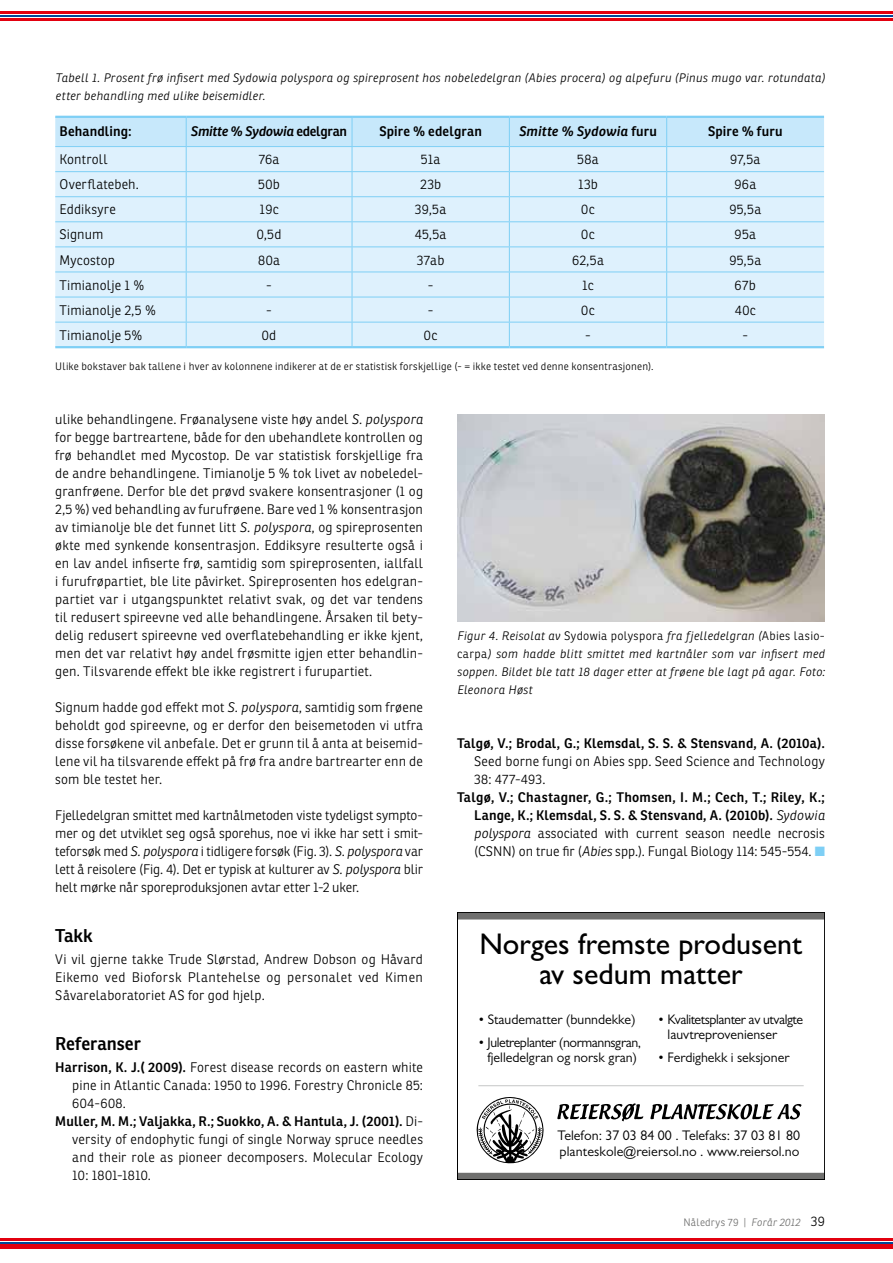
<style>
.page{position:relative;width:893px;height:1263px;background:#fff}
.page>*{position:absolute;margin:0;border:0;box-sizing:border-box;transform-origin:0 0}
.t1{font:500 30px/30px "Gill Sans MT Std";color:#000;text-align:center}
.t2{font:600 18px "Ronnia Fyens";color:#000}
.t3{font:13.95px/15.5px "Gill Sans MT Std";color:#000}
.t4{font:13.8px/15px "Gill Sans MT Std";letter-spacing:-.025em;color:#000;text-align:center}
.t5{font:13.8px/15px "Gill Sans MT Std";letter-spacing:-.03em;color:#000}
.t6{font:13.8px "Gill Sans MT Std";color:#000}
.t7{font:300 13.5px/18px "Ronnia Fyens";letter-spacing:.01em;color:#000;text-align:justify}
.t8{font:600 13.5px/18px "Ronnia Fyens";letter-spacing:.015em;color:#000;text-align:justify}
.t9{font:italic 600 13.5px "Ronnia Fyens";letter-spacing:-.005em;color:#000}
.t10{font:italic 300 12px/18px "Ronnia Fyens";letter-spacing:.025em;color:#000}
.t11{font:300 10.5px "Ronnia Fyens";letter-spacing:.02em;color:#000}
.t12{font:300 10.5px "Ronnia Fyens";letter-spacing:.025em;color:#6f6f6e}
.s1{font-style:normal}
.s2{font-style:italic}
.s3{font-weight:600}
.s4{font-weight:300}
.s5{font-weight:300;font-style:italic}
.s6{color:#7ecff5}
.s7{font-size:13.5px;color:#000}
</style>
<div class="page">
<hr style="left:186px;top:116px;width:166px;height:2px;background:#7ecff5">
<hr style="left:352px;top:116px;width:157px;height:2px;background:#7ecff5">
<hr style="left:509px;top:116px;width:158px;height:2px;background:#7ecff5">
<hr style="left:186px;top:346px;width:166px;height:2px;background:#7ecff5">
<hr style="left:352px;top:346px;width:157px;height:2px;background:#7ecff5">
<hr style="left:509px;top:346px;width:158px;height:2px;background:#7ecff5">
<hr style="left:55px;top:116px;width:131px;height:2px;background:#7ecff5">
<hr style="left:55px;top:346px;width:131px;height:2px;background:#7ecff5">
<hr style="left:667px;top:116px;width:157px;height:2px;background:#7ecff5">
<hr style="left:667px;top:346px;width:157px;height:2px;background:#7ecff5">
<svg style="left:55px;top:117px;width:769px;height:229px;background:#d6eefc"></svg>
<img style="left:457px;top:415px;width:368px;height:207px">
<hr style="left:0;top:11px;width:893px;height:3px;background:#e3000f">
<hr style="left:0;top:15px;width:893px;height:2px;background:#004999">
<hr style="left:0;top:18px;width:893px;height:3px;background:#e3000f">
<hr style="left:0;top:1238px;width:893px;height:3px;background:#e3000f">
<hr style="left:0;top:1242px;width:893px;height:2px;background:#004999">
<div style="left:0;top:1244px;width:893px;height:5px;background:#e3000f"></div>
<svg style="left:557px;top:1103px;width:86px;height:18px"></svg>
<svg style="left:650px;top:1104px;width:151px;height:15px"></svg>
<svg style="left:476px;top:1097px;width:68px;height:67px"></svg>
<hr style="left:478px;top:1085px;width:326px;height:1px;background:#c5c6c6">
<div style="left:457px;top:912px;width:368px;height:7px;background:#6f6f6e"></div>
<div style="left:457px;top:1173px;width:368px;height:7px;background:#6f6f6e"></div>
<div style="left:457px;top:912px;width:368px;height:268px;border:1px solid #000"></div>
<p class="t10" style="left:56px;top:69px;width:771px">Tabell 1. Prosent frø infisert med Sydowia polyspora og spireprosent hos nobeledelgran (Abies procera) og alpefuru (Pinus mugo var. rotundata) etter behandling med ulike beisemidler.</p>
<p class="t8" style="left:60px;top:122px;width:74px">Behandling:</p>
<p class="t9" style="left:191px;top:123px;width:158px">Smitte % Sydowia <span class="s1">edelgran</span></p>
<p class="t8" style="left:379px;top:122px;width:104px">Spire % edelgran</p>
<p class="t9" style="left:519px;top:123px;width:139px">Smitte % Sydowia <span class="s1">furu</span></p>
<p class="t8" style="left:708px;top:122px;width:76px">Spire % furu</p>
<p class="t7" style="left:60px;top:150px;width:50px">Kontroll</p>
<p class="t7" style="left:259px;top:150px;width:22px">76a</p>
<p class="t7" style="left:421px;top:150px;width:21px">51a</p>
<p class="t7" style="left:577px;top:150px;width:23px">58a</p>
<p class="t7" style="left:730px;top:150px;width:32px">97,5a</p>
<p class="t7" style="left:60px;top:176px;width:81px">Overflatebeh.</p>
<p class="t7" style="left:258px;top:176px;width:23px">50b</p>
<p class="t7" style="left:420px;top:176px;width:23px">23b</p>
<p class="t7" style="left:578px;top:176px;width:22px">13b</p>
<p class="t7" style="left:734px;top:176px;width:23px">96a</p>
<p class="t7" style="left:60px;top:201px;width:58px">Eddiksyre</p>
<p class="t7" style="left:259px;top:201px;width:21px">19c</p>
<p class="t7" style="left:415px;top:201px;width:33px">39,5a</p>
<p class="t7" style="left:581px;top:201px;width:15px">0c</p>
<p class="t7" style="left:729px;top:201px;width:33px">95,5a</p>
<p class="t7" style="left:60px;top:226px;width:46px">Signum</p>
<p class="t7" style="left:257px;top:226px;width:26px">0,5d</p>
<p class="t7" style="left:415px;top:226px;width:33px">45,5a</p>
<p class="t7" style="left:581px;top:226px;width:15px">0c</p>
<p class="t7" style="left:735px;top:226px;width:23px">95a</p>
<p class="t7" style="left:60px;top:251px;width:57px">Mycostop</p>
<p class="t7" style="left:258px;top:251px;width:23px">80a</p>
<p class="t7" style="left:417px;top:251px;width:29px">37ab</p>
<p class="t7" style="left:572px;top:251px;width:33px">62,5a</p>
<p class="t7" style="left:729px;top:251px;width:33px">95,5a</p>
<p class="t7" style="left:59px;top:276px;width:86px">Timianolje 1 %</p>
<p class="t7" style="left:266px;top:276px;width:7px">-</p>
<p class="t7" style="left:428px;top:276px;width:7px">-</p>
<p class="t7" style="left:582px;top:276px;width:13px">1c</p>
<p class="t7" style="left:735px;top:276px;width:23px">67b</p>
<p class="t7" style="left:59px;top:301px;width:98px">Timianolje 2,5 %</p>
<p class="t7" style="left:266px;top:301px;width:7px">-</p>
<p class="t7" style="left:428px;top:301px;width:7px">-</p>
<p class="t7" style="left:581px;top:301px;width:15px">0c</p>
<p class="t7" style="left:735px;top:301px;width:23px">40c</p>
<p class="t7" style="left:59px;top:326px;width:84px">Timianolje 5%</p>
<p class="t7" style="left:262px;top:326px;width:16px">0d</p>
<p class="t7" style="left:424px;top:326px;width:15px">0c</p>
<p class="t7" style="left:585px;top:326px;width:7px">-</p>
<p class="t7" style="left:742px;top:326px;width:7px">-</p>
<p class="t11" style="left:55px;top:360px;width:600px">Ulike bokstaver bak tallene i hver av kolonnene indikerer at de er statistisk forskjellige (- = ikke testet ved denne konsentrasjonen).</p>
<p class="t7" style="left:55px;top:410px;width:369px">ulike behandlingene. Frøanalysene viste høy andel <span class="s2">S. polyspora </span>for begge bartreartene, både for den ubehandlete kontrollen og frø behandlet med Mycostop. De var statistisk forskjellige fra de andre behandlingene. Timianolje 5 % tok livet av nobeledel&shy;granfrøene. Derfor ble det prøvd svakere konsentrasjoner (1 og 2,5 %) ved behandling av furufrøene. Bare ved 1 % konsentrasjon av timianolje ble det funnet litt <span class="s2">S. polyspora</span>, og spireprosenten økte med synkende konsentrasjon. Eddiksyre resulterte også i en lav andel infiserte frø, samtidig som spireprosenten, iallfall i furufrøpartiet, ble lite påvirket. Spireprosenten hos edelgran&shy;partiet var i utgangspunktet relativt svak, og det var tendens til redusert spireevne ved alle behandlingene. Årsaken til bety&shy;delig redusert spireevne ved overflatebehandling er ikke kjent, men det var relativt høy andel frøsmitte igjen etter behandlin&shy;gen. Tilsvarende effekt ble ikke registrert i furupartiet.</p>
<p class="t7" style="left:55px;top:698px;width:369px">Signum hadde god effekt mot <span class="s2">S. polyspora</span>, samtidig som frøene beholdt god spireevne, og er derfor den beisemetoden vi utfra disse forsøkene vil anbefale. Det er grunn til å anta at beisemid&shy;lene vil ha tilsvarende effekt på frø fra andre bartrearter enn de som ble testet her.</p>
<p class="t7" style="left:55px;top:806px;width:369px">Fjelledelgran smittet med kartnålmetoden viste tydeligst sympto&shy;mer og det utviklet seg også sporehus, noe vi ikke har sett i smit&shy;teforsøk med <span class="s2">S. polyspora</span> i tidligere forsøk (Fig. 3). <span class="s2">S. polyspora</span> var lett å reisolere (Fig. 4). Det er typisk at kulturer av <span class="s2">S. polyspora</span> blir helt mørke når sporeproduksjonen avtar etter 1-2 uker.</p>
<h2 class="t2" style="left:55px;top:924px;width:39px">Takk</h2>
<p class="t7" style="left:55px;top:950px;width:369px">Vi vil gjerne takke Trude Slørstad, Andrew Dobson og Håvard Eikemo ved Bioforsk Plantehelse og personalet ved Kimen Såvarelaboratoriet AS for god hjelp.</p>
<h2 class="t2" style="left:55px;top:1032px;width:87px">Referanser</h2>
<p class="t7" style="left:55px;top:1058px;width:369px"><span class="s3">Harrison, K. J.( 2009).</span> Forest disease records on eastern white</p>
<p class="t7" style="left:72px;top:1076px;width:352px">pine in Atlantic Canada: 1950 to 1996. Forestry Chronicle 85:</p>
<p class="t7" style="left:72px;top:1094px;width:55px">604-608.</p>
<p class="t8" style="left:55px;top:1112px;width:369px">Muller, M. M.; Valjakka, R.; Suokko, A. &amp; Hantula, J. (2001). <span class="s4">Di-</span></p>
<p class="t7" style="left:72px;top:1130px;width:352px">versity of endophytic fungi of single Norway spruce needles</p>
<p class="t7" style="left:72px;top:1148px;width:352px">and their role as pioneer decomposers. Molecular Ecology</p>
<p class="t7" style="left:72px;top:1166px;width:80px">10: 1801-1810.</p>
<p class="t10" style="left:457px;top:627px;width:369px;text-align:justify">Figur 4. Reisolat av <span class="s1">Sydowia polyspora</span> fra fjelledelgran (<span class="s1">Abies lasio&shy;carpa</span>) som hadde blitt smittet med kartnåler som var infisert med soppen. Bildet ble tatt 18 dager etter at frøene ble lagt på agar. Foto:<br>Eleonora Høst</p>
<p class="t8" style="left:457px;top:734px;width:369px">Talgø, V.; Brodal, G.; Klemsdal, S. S. &amp; Stensvand, A. (2010a).</p>
<p class="t7" style="left:474px;top:752px;width:352px">Seed borne fungi on Abies spp. Seed Science and Technology<br>38: 477-493.</p>
<p class="t8" style="left:474px;top:788px;width:352px;text-indent:-17px">Talgø, V.; Chastagner, G.; Thomsen, I . M.; Cech, T.; Riley, K.; Lange, K.; Klemsdal, S. S. &amp; Stensvand, A. (2010b). <span class="s5">Sydowia polyspora</span> <span class="s4">associated with current season needle necrosis (CSNN) on true fir (</span><span class="s5">Abies</span> <span class="s4">spp.). Fungal Biology 114: 545-554.</span> <span class="s6">■</span></p>
<h1 class="t1" style="left:479px;top:928px;width:325px">Norges fremste produsent av sedum matter</h1>
<p class="t6" style="left:478px;top:1011px;width:159px">• Staudematter (bunndekke)</p>
<p class="t4" style="left:478px;top:1035px;width:164px">• Juletreplanter (normannsgran, fjelledelgran og norsk gran)</p>
<p class="t5" style="left:668px;top:1011px;width:137px;text-indent:-9px">• Kvalitetsplanter av utvalgte lauvtreprovenienser</p>
<p class="t6" style="left:658px;top:1049px;width:133px">• Ferdighekk i seksjoner</p>
<p class="t3" style="left:557px;top:1128px;width:244px">Telefon: 37 03 84 00 . Telefaks: 37 03 81 80 planteskole@reiersol.no . www.reiersol.no</p>
<p class="t12" style="left:683px;top:1216px;width:143px">Nåledrys 79 | <span class="s2">Forår 2012</span> <span class="s7">39</span></p>
</div>
